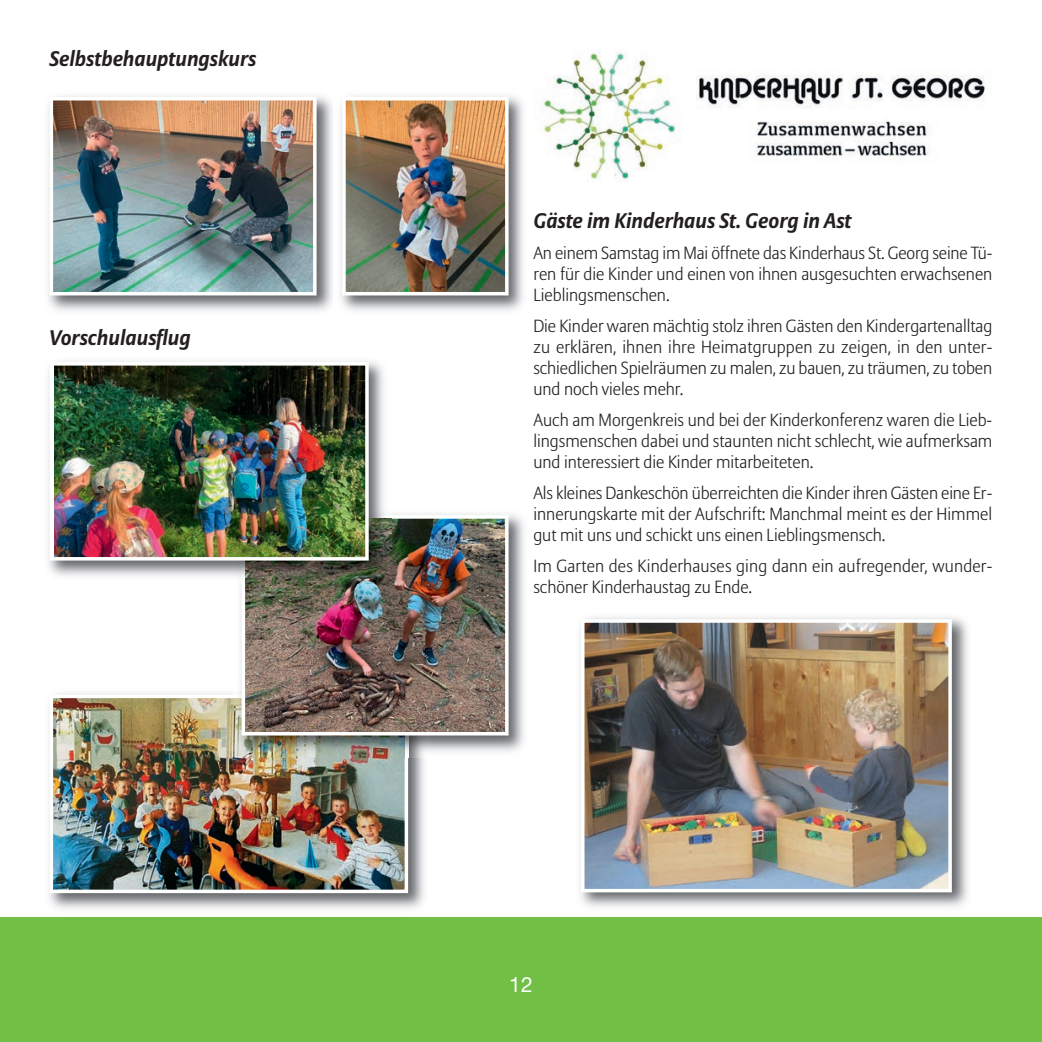
<style>
.page{position:relative;width:1042px;height:1042px;background:#fff}
.page>*{position:absolute;margin:0;border:0;box-sizing:border-box;transform-origin:0 0}
.t1{font:italic 700 21px "Allianz Sans";color:#231f20}
.t2{font:21px "Helvetica Neue";color:#fff}
.t3{font:300 17.5px/21px "Allianz Sans";color:#231f20;text-align:justify}
</style>
<div class="page">
<div style="left:0;top:918px;width:1042px;height:124px;background:#71bf44"></div>
<img style="left:48px;top:95px;width:475px;height:216px">
<img style="left:55px;top:102px;width:257px;height:188px">
<div style="left:50px;top:97px;width:267px;height:198px;border:4px solid #fff"></div>
<img style="left:347px;top:102px;width:156px;height:188px">
<div style="left:342px;top:97px;width:166px;height:198px;border:4px solid #fff"></div>
<img style="left:48px;top:693px;width:377px;height:216px">
<img style="left:55px;top:699px;width:348px;height:189px">
<div style="left:50px;top:694px;width:358px;height:199px;border:4px solid #fff"></div>
<img style="left:234px;top:514px;width:291px;height:244px">
<img style="left:247px;top:520px;width:256px;height:210px">
<div style="left:242px;top:515px;width:266px;height:220px;border:4px solid #fff"></div>
<img style="left:48px;top:361px;width:344px;height:222px">
<img style="left:55px;top:367px;width:309px;height:188px">
<div style="left:50px;top:362px;width:319px;height:198px;border:4px solid #fff"></div>
<img style="left:542px;top:50px;width:134px;height:132px">
<img style="left:696px;top:75px;width:289px;height:81px">
<img style="left:580px;top:617px;width:388px;height:290px">
<img style="left:586px;top:624px;width:361px;height:263px">
<div style="left:581px;top:619px;width:371px;height:273px;border:4px solid #fff"></div>
<p class="t1" style="left:50px;top:50px;width:208px">Selbstbehauptungskurs</p>
<p class="t1" style="left:50px;top:329px;width:143px">Vorschulausflug</p>
<p class="t1" style="left:533px;top:212px;width:319px">Gäste im Kinderhaus St. Georg in Ast</p>
<p class="t3" style="left:533px;top:244px;width:460px">An einem Samstag im Mai öffnete das Kinderhaus St. Georg seine Tü&shy;ren für die Kinder und einen von ihnen ausgesuchten erwachsenen Lieblingsmenschen.</p>
<p class="t3" style="left:533px;top:317px;width:460px">Die Kinder waren mächtig stolz ihren Gästen den Kindergartenalltag zu erklären, ihnen ihre Heimatgruppen zu zeigen, in den unter&shy;schiedlichen Spielräumen zu malen, zu bauen, zu träumen, zu toben und noch vieles mehr.</p>
<p class="t3" style="left:533px;top:411px;width:460px">Auch am Morgenkreis und bei der Kinderkonferenz waren die Lieb&shy;lingsmenschen dabei und staunten nicht schlecht, wie aufmerksam und interessiert die Kinder mitarbeiteten.</p>
<p class="t3" style="left:533px;top:483px;width:460px">Als kleines Dankeschön überreichten die Kinder ihren Gästen eine Er&shy;innerungskarte mit der Aufschrift: Manchmal meint es der Himmel gut mit uns und schickt uns einen Lieblingsmensch.</p>
<p class="t3" style="left:533px;top:556px;width:460px">Im Garten des Kinderhauses ging dann ein aufregender, wunder&shy;schöner Kinderhaustag zu Ende.</p>
<p class="t2" style="left:509px;top:977px;width:25px">12</p>
</div>
